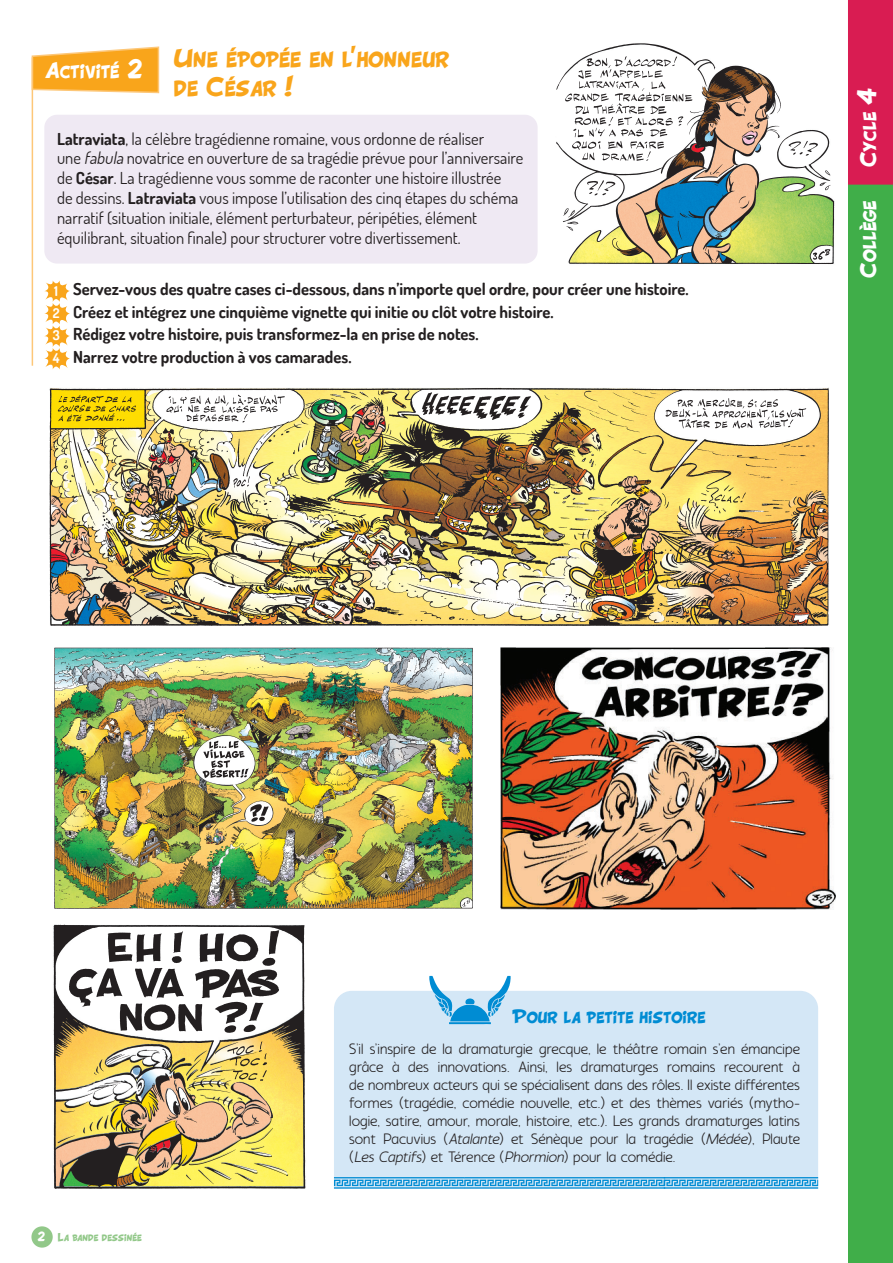
<style>
.page{position:relative;width:893px;height:1263px;background:#fff}
.page>*{position:absolute;margin:0;border:0;box-sizing:border-box;transform-origin:0 0}
.t1{font:28.5px/28.5px "Uderzo Ti TR";color:#f9a51b}
.t2{font:24px "Uderzo Ti TR";color:#fff}
.t3{font:21px "Uderzo Ti TR";color:#008cd3}
.t4{font:16.5px/19.8px "Dosis";color:#231f20}
.t5{font:700 16.5px "Dosis";color:#231f20}
.t6{font:15px/18px "Auro";color:#231f20;text-align:justify}
.t7{font:700 13.5px "Dosis";color:#fff}
.t8{font:12px "Uderzo Ti TR";color:#92c889}
.s1{font-weight:700}
.s2{font-style:italic}
.s3{font-size:13.5px;color:#fff}
.s4{color:#fff}
</style>
<div class="page">
<div style="left:848px;top:0;width:45px;height:1263px;background:#40ae49"></div>
<div style="left:848px;top:0;width:45px;height:185px;background:#d91c52"></div>
<img style="left:556px;top:43px;width:279px;height:221px">
<img style="left:53px;top:924px;width:253px;height:265px">
<img style="left:501px;top:647px;width:335px;height:262px">
<img style="left:54px;top:647px;width:419px;height:262px">
<img style="left:49px;top:387px;width:780px;height:239px">
<svg style="left:31px;top:46px;width:129px;height:48px;background:#fab646"></svg>
<hr style="left:32px;top:57px;width:1px;height:309px;background:#fdc778">
<div style="left:44px;top:115px;width:494px;height:149px;background:#efe9f3;border-radius:13px"></div>
<svg style="left:44px;top:281px;width:26px;height:88px"></svg>
<div style="left:334px;top:991px;width:484px;height:186px;background:#d4e7f6"></div>
<svg style="left:429px;top:976px;width:82px;height:48px"></svg>
<svg style="left:334px;top:1177px;width:485px;height:11px;background:#63b6e3"></svg>
<div style="left:31px;top:1226px;width:22px;height:21px;background:#92c889;border-radius:50%"></div>
<h1 class="t1" style="left:174px;top:44px;width:277px;text-indent:-129px"><sub>Activité</sub> <sub>2</sub> Une épopée en l’honneur de César !</h1>
<p class="t4" style="left:57px;top:128px;width:468px"><span class="s1">Latraviata</span>, la célèbre tragédienne romaine, vous ordonne de réaliser<br>une <span class="s2">fabula</span> novatrice en ouverture de sa tragédie prévue pour l’anniversaire de <span class="s1">César</span>. La tragédienne vous somme de raconter une histoire illustrée<br>de dessins. <span class="s1">Latraviata</span> vous impose l’utilisation des cinq étapes du schéma narratif (situation initiale, élément perturbateur, péripéties, élément équilibrant, situation finale) pour structurer votre divertissement.</p>
<p class="t5" style="left:73px;top:279px;width:617px">Servez-vous des quatre cases ci-dessous, dans n’importe quel ordre, pour créer une histoire.</p>
<p class="t5" style="left:73px;top:301px;width:482px">Créez et intégrez une cinquième vignette qui initie ou clôt votre histoire.</p>
<p class="t5" style="left:73px;top:324px;width:407px">Rédigez votre histoire, puis transformez-la en prise de notes.</p>
<p class="t5" style="left:53px;top:346px;width:300px"><span class="s3">4</span> Narrez votre production à vos camarades.</p>
<p class="t7" style="left:54px;top:282px;width:5px">1</p>
<p class="t7" style="left:53px;top:326px;width:9px">3</p>
<p class="t7" style="left:53px;top:304px;width:8px">2</p>
<h2 class="t2" style="left:856px;top:167px;width:80px;rotate:-90deg">Cycle 4</h2>
<h2 class="t2" style="left:856px;top:278px;width:79px;rotate:-90deg">Collège</h2>
<p class="t8" style="left:37px;top:1230px;width:106px"><span class="s4">2</span> La bande dessinée</p>
<h3 class="t3" style="left:513px;top:1005px;width:194px">Pour la petite histoire</h3>
<p class="t6" style="left:349px;top:1040px;width:452px">S’il s’inspire de la dramaturgie grecque, le théâtre romain s’en émancipe grâce à des innovations. Ainsi, les dramaturges romains recourent à de nombreux acteurs qui se spécialisent dans des rôles. Il existe différentes formes (tragédie, comédie nouvelle, etc.) et des thèmes variés (mytho&shy;logie, satire, amour, morale, histoire, etc.). Les grands dramaturges latins sont Pacuvius (<span class="s2">Atalante</span>) et Sénèque pour la tragédie (<span class="s2">Médée</span>), Plaute (<span class="s2">Les Captifs</span>) et Térence (<span class="s2">Phormion</span>) pour la comédie.</p>
</div>
